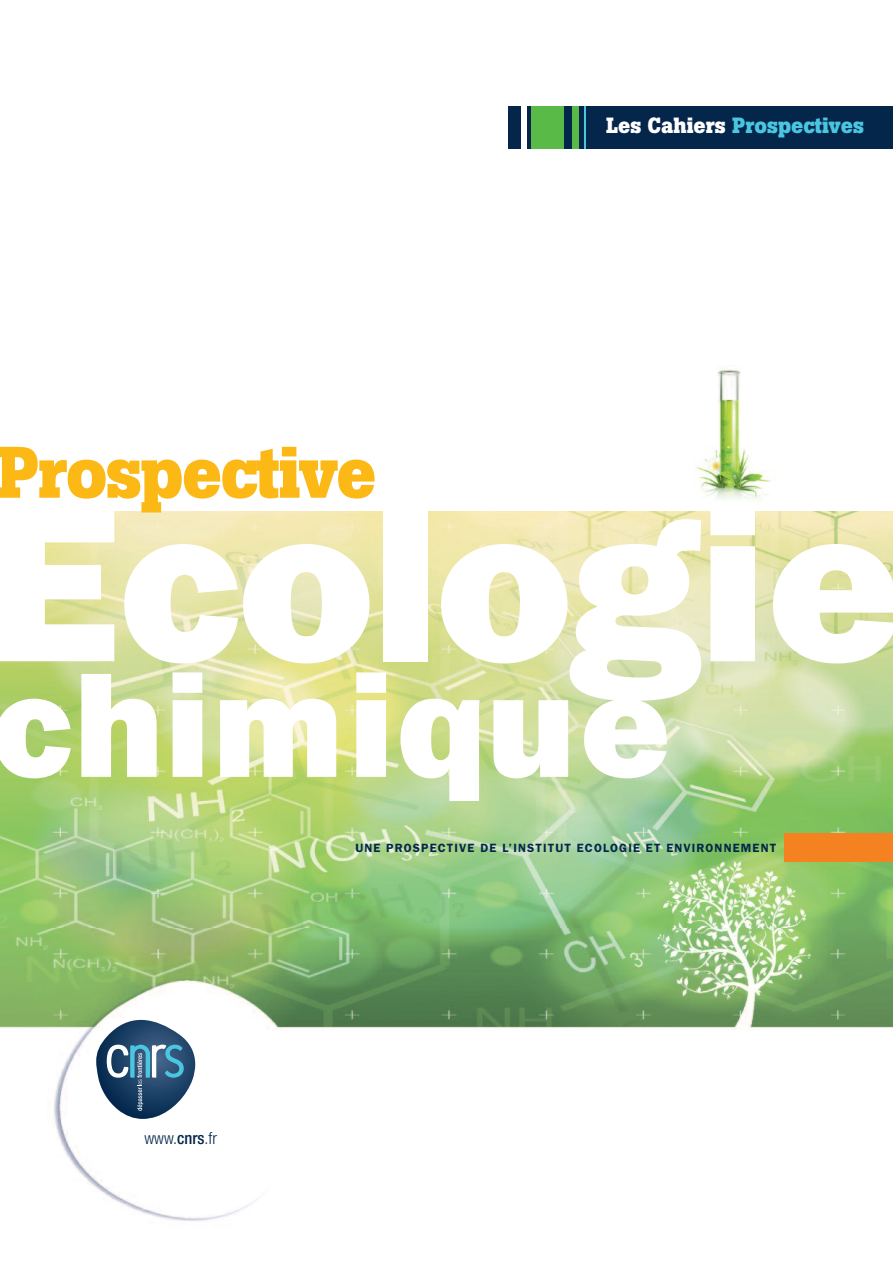
<style>
.page{position:relative;width:893px;height:1263px;background:#fff}
.page>*{position:absolute;margin:0;border:0;box-sizing:border-box;transform-origin:0 0}
.t1{font:800 225px "Franklin Gothic";letter-spacing:-.01em;color:#fff}
.t2{font:800 150px "Franklin Gothic";letter-spacing:.02em;color:#fff}
.t3{font:700 72px "Boton";letter-spacing:-.025em;color:#fcb814}
.t4{font:700 21.75px "Boton";color:#4bc6e1}
.t5{font:300 condensed 16.5px "Helvetica Neue";color:#04264b}
.t6{font:600 12px "Franklin Gothic";letter-spacing:.095em;color:#04264b}
.s1{color:#fff}
.s2{font-weight:500}
</style>
<div class="page">
<img style="left:0;top:512px;width:893px;height:709px">
<svg style="left:96px;top:1020px;width:99px;height:99px"></svg>
<div style="left:784px;top:834px;width:109px;height:28px;background:#f58220"></div>
<img style="left:695px;top:369px;width:76px;height:132px">
<div style="left:508px;top:106px;width:385px;height:42px;background:#04264b"></div>
<div style="left:531px;top:106px;width:48px;height:42px;background:#59ba47"></div>
<div style="left:521px;top:106px;width:5px;height:42px;background:#fff"></div>
<hr style="left:584px;top:106px;width:1px;height:42px;background:#4bc6e1">
<div style="left:564px;top:106px;width:8px;height:42px;background:#04264b"></div>
<h3 class="t4" style="left:606px;top:118px;width:259px"><span class="s1">Les Cahiers</span> Prospectives</h3>
<h3 class="t3" style="left:-4px;top:447px;width:382px">Prospective</h3>
<h1 class="t1" style="left:-13px;top:507px;width:917px">Ecologie</h1>
<h2 class="t2" style="left:-8px;top:674px;width:680px">chimique</h2>
<h3 class="t5" style="left:145px;top:1132px;width:74px">www.<span class="s2">cnrs</span>.fr</h3>
<p class="t6" style="left:355px;top:843px;width:422px">UNE PROSPECTIVE DE L’INSTITUT ECOLOGIE ET ENVIRONNEMENT</p>
</div>
